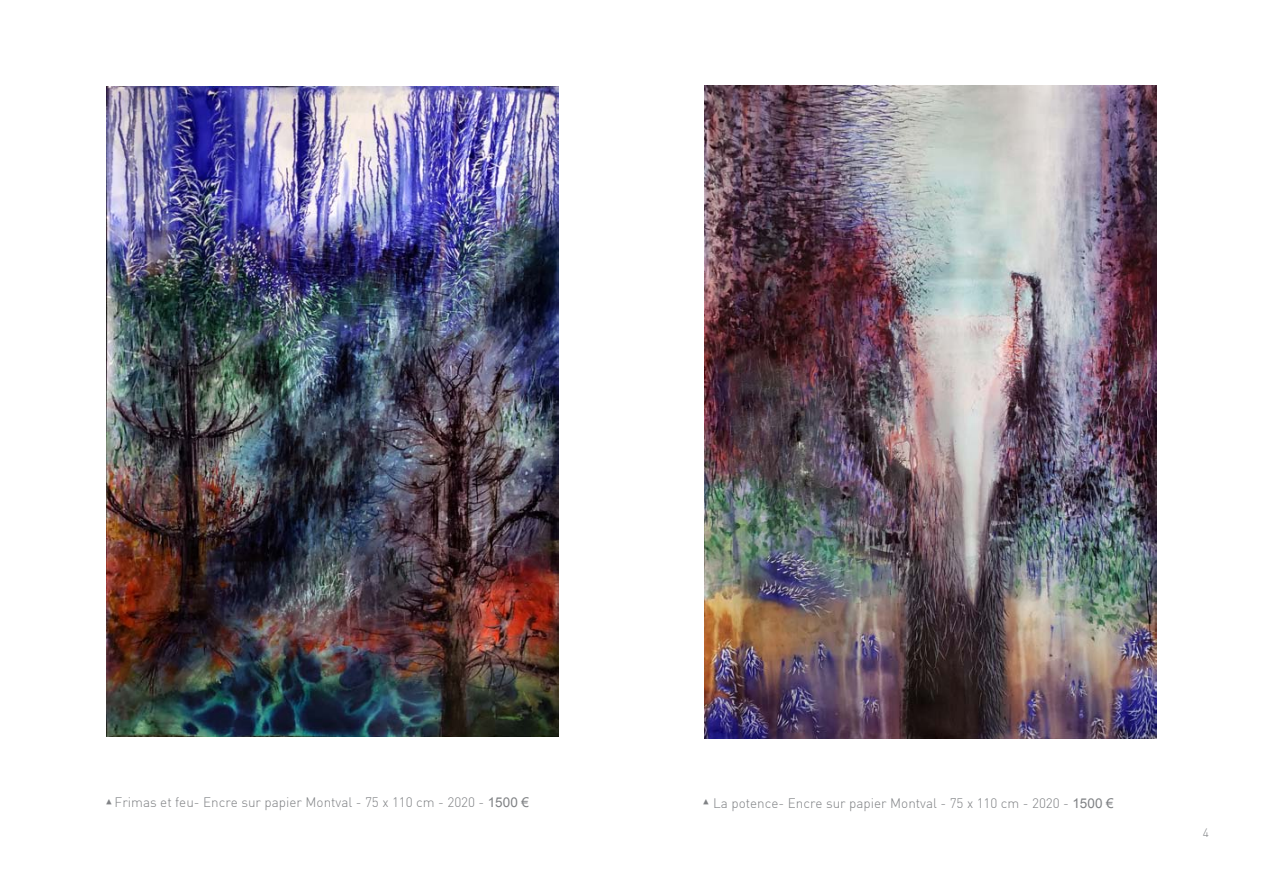
<style>
.page{position:relative;width:1263px;height:893px;background:#fff}
.page>*{position:absolute;margin:0;border:0;box-sizing:border-box;transform-origin:0 0}
.t1{font:13.5px "DINLIGHT Light";color:#808285}
.t2{font:12px "DINLIGHT Light";color:#808285}
.t3{font:7.5px "Arial";color:#808285}
.s1{font-family:"Arial"}
</style>
<div class="page">
<img style="left:106px;top:86px;width:452px;height:651px">
<img style="left:705px;top:85px;width:452px;height:654px">
<p class="t1" style="left:115px;top:794px;width:416px">Frimas et feu- Encre sur papier Montval - 75 x 110 cm - 2020 - <span class="s1">1500 €</span></p>
<p class="t3" style="left:114px;top:798px;width:9px;rotate:90deg">◄</p>
<p class="t1" style="left:713px;top:795px;width:402px">La potence- Encre sur papier Montval - 75 x 110 cm - 2020 - <span class="s1">1500 €</span></p>
<p class="t3" style="left:711px;top:798px;width:9px;rotate:90deg">◄</p>
<p class="t2" style="left:1203px;top:825px;width:8px">4</p>
</div>
